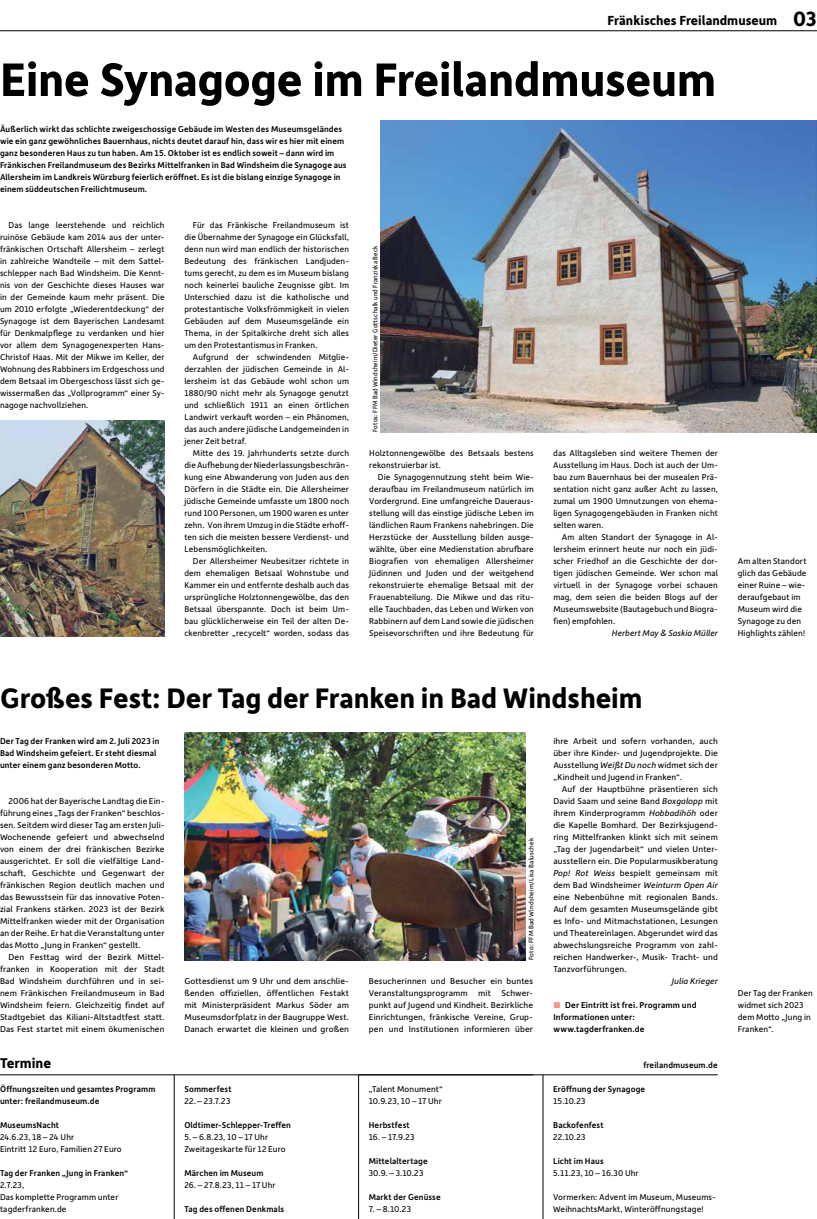
<style>
.page{position:relative;width:817px;height:1219px;background:#fff}
.page>*{position:absolute;margin:0;border:0;box-sizing:border-box;transform-origin:0 0}
.t1{font:700 50px "Depot New";letter-spacing:-.01em;color:#000}
.t2{font:700 30px "Depot New";letter-spacing:-.005em;color:#000}
.t3{font:700 15px "Depot New";color:#000}
.t4{font:700 14px "Depot New";color:#000}
.t5{font:9px/12px "Depot New";letter-spacing:.01em;color:#000;text-align:justify}
.t6{font:500 9px/12px "Depot New";letter-spacing:.01em;color:#000}
.t7{font:italic 9px "Depot New";letter-spacing:.01em;color:#000}
.t8{font:7px "Depot New";letter-spacing:.02em;color:#000}
.s1{font-size:22px}
.s2{font-style:italic}
.s3{color:#f69387}
</style>
<div class="page">
<img style="left:0;top:420px;width:164px;height:216px">
<img style="left:380px;top:120px;width:436px;height:312px">
<img style="left:184px;top:732px;width:342px;height:228px">
<hr style="left:543px;top:1074px;width:174px;height:1px;background:#000">
<svg style="left:0;top:1074px;width:543px;height:145px"></svg>
<hr style="left:0;top:31px;width:816px;height:1px;background:#000">
<h3 class="t4" style="left:607px;top:12px;width:211px">Fränkisches Freilandmuseum <span class="s1">03</span></h3>
<h1 class="t1" style="left:0;top:47px;width:717px">Eine Synagoge im Freilandmuseum</h1>
<p class="t6" style="left:0;top:123px;width:348px">Äußerlich wirkt das schlichte zweigeschossige Gebäude im Westen des Museumsgeländes wie ein ganz gewöhnliches Bauernhaus, nichts deutet darauf hin, dass wir es hier mit einem ganz besonderen Haus zu tun haben. Am 15. Oktober ist es endlich soweit – dann wird im Fränkischen Freilandmuseum des Bezirks Mittelfranken in Bad Windsheim die Synagoge aus Allersheim im Landkreis Würzburg feierlich eröffnet. Es ist die bislang einzige Synagoge in einem süddeutschen Freilichtmuseum.</p>
<p class="t5" style="left:0;top:219px;width:166px;text-indent:9px">Das lange leerstehende und reichlich ruinöse Gebäude kam 2014 aus der unter&shy;fränkischen Ortschaft Allersheim – zerlegt in zahlreiche Wandteile – mit dem Sattel&shy;schlepper nach Bad Windsheim. Die Kennt&shy;nis von der Geschichte dieses Hauses war in der Gemeinde kaum mehr präsent. Die um 2010 erfolgte „Wiederentdeckung“ der Synagoge ist dem Bayerischen Landesamt für Denkmalpflege zu verdanken und hier vor allem dem Synagogenexperten Hans-Christof Haas. Mit der Mikwe im Keller, der Wohnung des Rabbiners im Erdgeschoss und dem Betsaal im Obergeschoss lässt sich ge&shy;wissermaßen das „Vollprogramm“ einer Sy&shy;nagoge nachvollziehen.</p>
<p class="t5" style="left:184px;top:219px;width:166px;text-indent:9px">Für das Fränkische Freilandmuseum ist die Übernahme der Synagoge ein Glücksfall, denn nun wird man endlich der historischen Bedeutung des fränkischen Landjuden&shy;tums gerecht, zu dem es im Museum bislang noch keinerlei bauliche Zeugnisse gibt. Im Unterschied dazu ist die katholische und protestantische Volksfrömmigkeit in vielen Gebäuden auf dem Museumsgelände ein Thema, in der Spitalkirche dreht sich alles um den Protestantismus in Franken.</p>
<p class="t5" style="left:184px;top:351px;width:166px;text-indent:9px">Aufgrund der schwindenden Mitglie&shy;derzahlen der jüdischen Gemeinde in Al&shy;lersheim ist das Gebäude wohl schon um 1880/90 nicht mehr als Synagoge genutzt und schließlich 1911 an einen örtlichen Landwirt verkauft worden – ein Phänomen, das auch andere jüdische Landgemeinden in jener Zeit betraf.</p>
<p class="t5" style="left:184px;top:447px;width:166px;text-indent:9px">Mitte des 19. Jahrhunderts setzte durch die Aufhebung der Niederlassungsbeschrän&shy;kung eine Abwanderung von Juden aus den Dörfern in die Städte ein. Die Allersheimer jüdische Gemeinde umfasste um 1800 noch rund 100 Personen, um 1900 waren es unter zehn. Von ihrem Umzug in die Städte erhoff&shy;ten sich die meisten bessere Verdienst- und Lebensmöglichkeiten.</p>
<p class="t5" style="left:184px;top:555px;width:166px;text-indent:9px">Der Allersheimer Neubesitzer richtete in dem ehemaligen Betsaal Wohnstube und Kammer ein und entfernte deshalb auch das ursprüngliche Holztonnengewölbe, das den Betsaal überspannte. Doch ist beim Um&shy;bau glücklicherweise ein Teil der alten De&shy;ckenbretter „recycelt“ worden, sodass das</p>
<p class="t8" style="left:370px;top:432px;width:188px;rotate:-90deg">Fotos: FFM Bad Windsheim/Dieter Gottschalk und Franziska Beck</p>
<p class="t5" style="left:369px;top:447px;width:166px">Holztonnengewölbe des Betsaals bestens rekonstruierbar ist.</p>
<p class="t5" style="left:369px;top:471px;width:166px;text-indent:9px">Die Synagogennutzung steht beim Wie&shy;deraufbau im Freilandmuseum natürlich im Vordergrund. Eine umfangreiche Daueraus&shy;stellung will das einstige jüdische Leben im ländlichen Raum Frankens nahebringen. Die Herzstücke der Ausstellung bilden ausge&shy;wählte, über eine Medienstation abrufbare Biografien von ehemaligen Allersheimer Jüdinnen und Juden und der weitgehend rekonstruierte ehemalige Betsaal mit der Frauenabteilung. Die Mikwe und das ritu&shy;elle Tauchbaden, das Leben und Wirken von Rabbinern auf dem Land sowie die jüdischen Speisevorschriften und ihre Bedeutung für</p>
<p class="t5" style="left:553px;top:447px;width:166px">das Alltagsleben sind weitere Themen der Ausstellung im Haus. Doch ist auch der Um&shy;bau zum Bauernhaus bei der musealen Prä&shy;sentation nicht ganz außer Acht zu lassen, zumal um 1900 Umnutzungen von ehema&shy;ligen Synagogengebäuden in Franken nicht selten waren.</p>
<p class="t5" style="left:553px;top:531px;width:166px;text-indent:8px">Am alten Standort der Synagoge in Al&shy;lersheim erinnert heute nur noch ein jüdi&shy;scher Friedhof an die Geschichte der dor&shy;tigen jüdischen Gemeinde. Wer schon mal virtuell in der Synagoge vorbei schauen mag, dem seien die beiden Blogs auf der Museumswebsite (Bautagebuch und Biogra&shy;fien) empfohlen.</p>
<p class="t7" style="left:611px;top:627px;width:107px">Herbert May &amp; Saskia Müller</p>
<h2 class="t2" style="left:0;top:678px;width:643px">Großes Fest: Der Tag der Franken in Bad Windsheim</h2>
<p class="t6" style="left:0;top:735px;width:161px">Der Tag der Franken wird am 2. Juli 2023 in<br>Bad Windsheim gefeiert. Er steht diesmal unter einem ganz besonderen Motto.</p>
<p class="t5" style="left:0;top:795px;width:166px;text-indent:9px">2006 hat der Bayerische Landtag die Ein&shy;führung eines „Tags der Franken“ beschlos&shy;sen. Seitdem wird dieser Tag am ersten Juli-Wochenende gefeiert und abwechselnd von einem der drei fränkischen Bezirke ausgerichtet. Er soll die vielfältige Land&shy;schaft, Geschichte und Gegenwart der fränkischen Region deutlich machen und das Bewusstsein für das innovative Poten&shy;zial Frankens stärken. 2023 ist der Bezirk Mittelfranken wieder mit der Organisation an der Reihe. Er hat die Veranstaltung unter das Motto „Jung in Franken“ gestellt.</p>
<p class="t5" style="left:0;top:951px;width:166px;text-indent:9px">Den Festtag wird der Bezirk Mittel&shy;franken in Kooperation mit der Stadt Bad Windsheim durchführen und in sei&shy;nem Fränkischen Freilandmuseum in Bad Windsheim feiern. Gleichzeitig findet auf Stadtgebiet das Kiliani-Altstadtfest statt.<br>Das Fest startet mit einem ökumenischen</p>
<p class="t8" style="left:526px;top:960px;width:124px;rotate:-90deg">Foto: FFM Bad Windsheim/Lisa Baluschek</p>
<p class="t5" style="left:184px;top:975px;width:166px">Gottesdienst um 9 Uhr und dem anschlie&shy;ßenden offiziellen, öffentlichen Festakt mit Ministerpräsident Markus Söder am Museumsdorfplatz in der Baugruppe West.<br>Danach erwartet die kleinen und großen</p>
<p class="t5" style="left:369px;top:975px;width:166px">Besucherinnen und Besucher ein buntes Veranstaltungsprogramm mit Schwer&shy;punkt auf Jugend und Kindheit. Bezirkliche Einrichtungen, fränkische Vereine, Grup&shy;pen und Institutionen informieren über</p>
<p class="t5" style="left:553px;top:735px;width:166px">ihre Arbeit und sofern vorhanden, auch über ihre Kinder- und Jugendprojekte. Die Ausstellung <span class="s2">Weißt Du noch</span> widmet sich der „Kindheit und Jugend in Franken“.</p>
<p class="t5" style="left:553px;top:783px;width:166px;text-indent:9px">Auf der Hauptbühne präsentieren sich David Saam und seine Band <span class="s2">Boxgalopp</span> mit ihrem Kinderprogramm <span class="s2">Hobbadihöh</span> oder die Kapelle Bomhard. Der Bezirksjugend&shy;ring Mittelfranken klinkt sich mit seinem „Tag der Jugendarbeit“ und vielen Unter&shy;ausstellern ein. Die Popularmusikberatung <span class="s2">Pop! Rot Weiss</span> bespielt gemeinsam mit dem Bad Windsheimer <span class="s2">Weinturm Open Air </span>eine Nebenbühne mit regionalen Bands.<br>Auf dem gesamten Museumsgelände gibt es Info- und Mitmachstationen, Lesungen und Theatereinlagen. Abgerundet wird das abwechslungsreiche Programm von zahl&shy;reichen Handwerker-, Musik- Tracht- und Tanzvorführungen.</p>
<p class="t7" style="left:671px;top:975px;width:47px">Julia Krieger</p>
<p class="t6" style="left:553px;top:999px;width:145px"><span class="s3">■</span> Der Eintritt ist frei. Programm und<br>Informationen unter: www.tagderfranken.de</p>
<h3 class="t3" style="left:0;top:1053px;width:53px">Termine</h3>
<p class="t6" style="left:643px;top:1058px;width:76px">freilandmuseum.de</p>
<p class="t6" style="left:0;top:1083px;width:157px">Öffnungszeiten und gesamtes Programm unter: freilandmuseum.de</p>
<p class="t6" style="left:0;top:1119px;width:61px">MuseumsNacht</p>
<p class="t5" style="left:0;top:1131px;width:123px">24.6.23, 18 – 24 Uhr<br>Eintritt 12 Euro, Familien 27 Euro</p>
<p class="t6" style="left:0;top:1167px;width:130px">Tag der Franken „Jung in Franken“</p>
<p class="t5" style="left:0;top:1179px;width:120px;text-align:left">2.7.23,<br>Das komplette Programm unter tagderfranken.de</p>
<p class="t6" style="left:184px;top:1083px;width:49px">Sommerfest</p>
<p class="t5" style="left:184px;top:1095px;width:47px">22. – 23.7.23</p>
<p class="t6" style="left:184px;top:1119px;width:108px">Oldtimer-Schlepper-Treffen</p>
<p class="t5" style="left:184px;top:1131px;width:103px">5. – 6.8.23, 10 – 17 Uhr<br>Zweitageskarte für 12 Euro</p>
<p class="t6" style="left:184px;top:1167px;width:81px">Märchen im Museum</p>
<p class="t5" style="left:184px;top:1179px;width:93px">26. – 27.8.23, 11 – 17 Uhr</p>
<p class="t6" style="left:184px;top:1203px;width:101px">Tag des offenen Denkmals</p>
<p class="t5" style="left:368px;top:1083px;width:76px">„Talent Monument“<br>10.9.23, 10 – 17 Uhr</p>
<p class="t6" style="left:368px;top:1119px;width:42px">Herbstfest</p>
<p class="t5" style="left:368px;top:1131px;width:47px">16. – 17.9.23</p>
<p class="t6" style="left:368px;top:1155px;width:60px">Mittelaltertage</p>
<p class="t5" style="left:368px;top:1167px;width:56px">30.9. – 3.10.23</p>
<p class="t6" style="left:368px;top:1191px;width:73px">Markt der Genüsse</p>
<p class="t5" style="left:368px;top:1203px;width:44px">7. – 8.10.23</p>
<p class="t6" style="left:553px;top:1083px;width:93px">Eröffnung der Synagoge</p>
<p class="t5" style="left:553px;top:1095px;width:34px">15.10.23</p>
<p class="t6" style="left:553px;top:1119px;width:52px">Backofenfest</p>
<p class="t5" style="left:553px;top:1131px;width:34px">22.10.23</p>
<p class="t6" style="left:553px;top:1155px;width:52px">Licht im Haus</p>
<p class="t5" style="left:553px;top:1167px;width:87px">5.11.23, 10 – 16.30 Uhr</p>
<p class="t5" style="left:553px;top:1191px;width:164px">Vormerken: Advent im Museum, Museums-<br>WeihnachtsMarkt, Winteröffnungstage!</p>
<p class="t5" style="left:737px;top:555px;width:70px;text-align:left">Am alten Standort glich das Gebäude einer Ruine – wie&shy;deraufgebaut im<br>Museum wird die<br>Synagoge zu den<br>Highlights zählen!</p>
<p class="t5" style="left:737px;top:987px;width:77px;text-align:left">Der Tag der Franken widmet sich 2023 dem Motto „Jung in<br>Franken“.</p>
</div>
